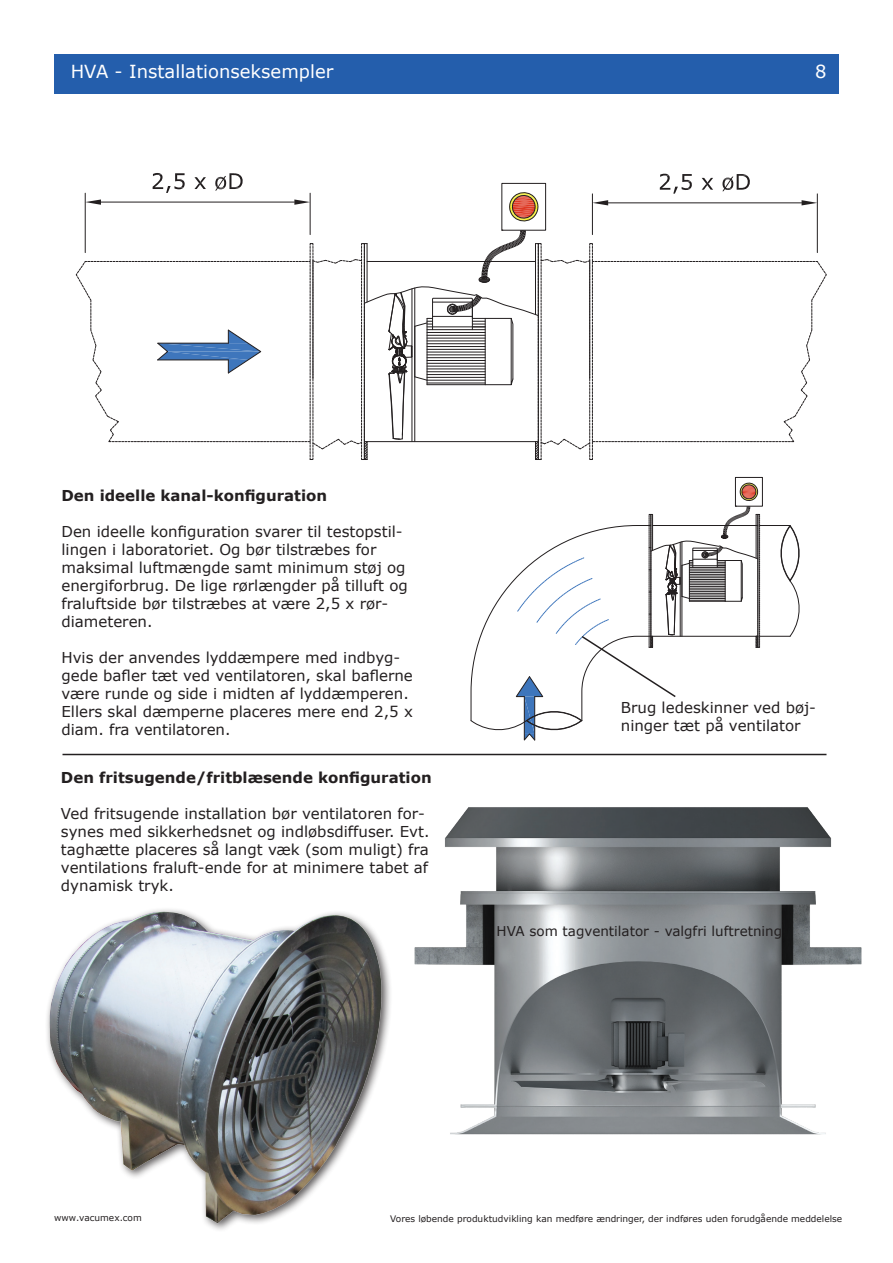
<style>
.page{position:relative;width:893px;height:1263px;background:#fff}
.page>*{position:absolute;margin:0;border:0;box-sizing:border-box;transform-origin:0 0}
.t1{font:18px "Verdana";color:#fff}
.t2{font:15px/18px "Verdana";color:#231f20}
.t3{font:700 15px "Verdana";color:#231f20}
.t4{font:13.5px "Verdana";color:#231f20}
.t5{font:9px "Verdana";color:#231f20}
</style>
<div class="page">
<div style="left:54px;top:54px;width:785px;height:39px;background:#245eac"></div>
<svg style="left:76px;top:173px;width:751px;height:287px"></svg>
<hr style="left:63px;top:754px;width:763px;height:1px;background:#231f20">
<div style="left:735px;top:477px;width:27px;height:29px;border:1px solid #231f20"></div>
<hr style="left:759px;top:525px;width:31px;height:1px;background:#231f20">
<hr style="left:759px;top:636px;width:31px;height:1px;background:#231f20">
<svg style="left:779px;top:525px;width:21px;height:111px"></svg>
<svg style="left:471px;top:480px;width:289px;height:260px"></svg>
<img style="left:47px;top:909px;width:307px;height:321px">
<img style="left:354px;top:807px;width:508px;height:328px">
<p class="t1" style="left:71px;top:60px;width:264px">HVA - Installationseksempler</p>
<p class="t1" style="left:815px;top:60px;width:13px">8</p>
<p class="t3" style="left:61px;top:485px;width:267px">Den ideelle kanal-konfiguration</p>
<p class="t2" style="left:61px;top:521px;width:348px">Den ideelle konfiguration svarer til testopstil&shy;lingen i laboratoriet. Og bør tilstræbes for maksimal luftmængde samt minimum støj og energiforbrug. De lige rørlængder på tilluft og fraluftside bør tilstræbes at være 2,5 x rør&shy;diameteren.</p>
<p class="t2" style="left:61px;top:647px;width:353px">Hvis der anvendes lyddæmpere med indbyg&shy;gede bafler tæt ved ventilatoren, skal baflerne være runde og side i midten af lyddæmperen.<br>Ellers skal dæmperne placeres mere end 2,5 x diam. fra ventilatoren.</p>
<p class="t3" style="left:61px;top:768px;width:372px">Den fritsugende/fritblæsende konfiguration</p>
<p class="t2" style="left:61px;top:804px;width:370px">Ved fritsugende installation bør ventilatoren for&shy;synes med sikkerhedsnet og indløbsdiffuser. Evt. taghætte placeres så langt væk (som muligt) fra ventilations fraluft-ende for at minimere tabet af dynamisk tryk.</p>
<p class="t2" style="left:621px;top:698px;width:197px">Brug ledeskinner ved bøj&shy;ninger tæt på ventilator</p>
<p class="t4" style="left:497px;top:922px;width:287px">HVA som tagventilator - valgfri luftretning</p>
<p class="t5" style="left:54px;top:1212px;width:89px">www.vacumex.com</p>
<p class="t5" style="left:390px;top:1212px;width:454px">Vores løbende produktudvikling kan medføre ændringer, der indføres uden forudgående meddelelse</p>
</div>
